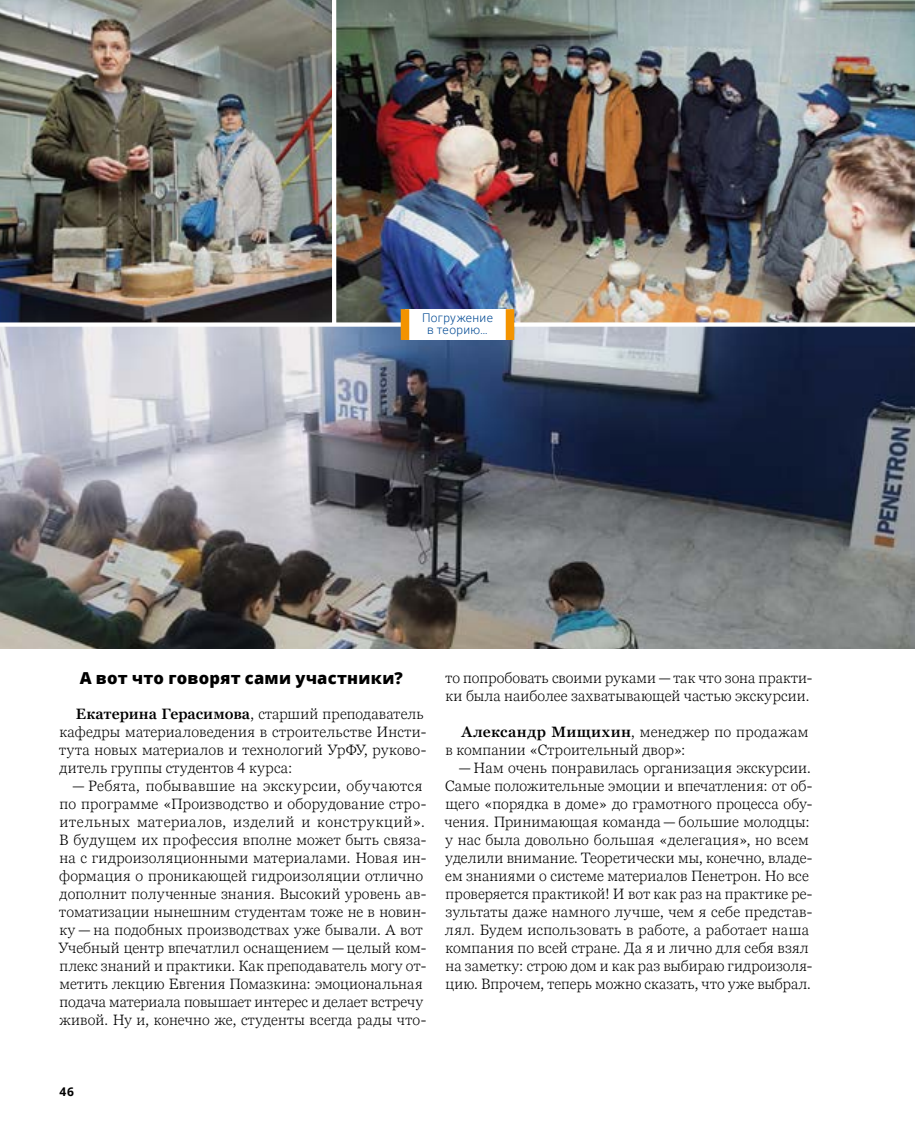
<style>
.page{position:relative;width:915px;height:1127px;background:#fff}
.page>*{position:absolute;margin:0;border:0;box-sizing:border-box;transform-origin:0 0}
.t1{font:800 16.5px "Open Sans";letter-spacing:.015em;color:#000}
.t2{font:300 15px/18px "Georgia Pro";letter-spacing:.015em;color:#000}
.t3{font:300 12px/12px "Roboto";letter-spacing:.03em;color:#004993;text-align:center}
.t4{font:700 12px "Open Sans";color:#000}
.s1{font-weight:600}
</style>
<div class="page">
<img style="left:0;top:0;width:332px;height:322px">
<img style="left:336px;top:0;width:578px;height:322px">
<img style="left:0;top:327px;width:914px;height:321px">
<div style="left:405px;top:309px;width:105px;height:31px;background:#fff"></div>
<div style="left:400px;top:309px;width:9px;height:31px;background:#f39300"></div>
<div style="left:505px;top:309px;width:9px;height:31px;background:#f39300"></div>
<p class="t3" style="left:422px;top:311px;width:72px">Погружение в теорию…</p>
<p class="t1" style="left:80px;top:666px;width:324px">А вот что говорят сами участники?</p>
<p class="t2" style="left:59px;top:706px;width:368px;text-indent:17px"><span class="s1">Екатерина Герасимова</span>, старший преподаватель кафедры материаловедения в строительстве Инсти&shy;тута новых материалов и технологий УрФУ, руково&shy;дитель группы студентов 4 курса:</p>
<p class="t2" style="left:59px;top:778px;width:369px;text-indent:13px">— Ребята, побывавшие на экскурсии, обучаются по программе «Производство и оборудование стро&shy;ительных материалов, изделий и конструкций».<br>В будущем их профессия вполне может быть связа&shy;на с гидроизоляционными материалами. Новая ин&shy;формация о проникающей гидроизоляции отлично дополнит полученные знания. Высокий уровень ав&shy;томатизации нынешним студентам тоже не в новин&shy;ку — на подобных производствах уже бывали. А вот Учебный центр впечатлил оснащением — целый ком&shy;плекс знаний и практики. Как преподаватель могу от&shy;метить лекцию Евгения Помазкина: эмоциональная подача материала повышает интерес и делает встречу живой. Ну и, конечно же, студенты всегда рады что-</p>
<p class="t2" style="left:445px;top:669px;width:368px">то попробовать своими руками — так что зона практи&shy;ки была наиболее захватывающей частью экскурсии.</p>
<p class="t2" style="left:445px;top:723px;width:364px;text-indent:16px"><span class="s1">Александр Мищихин</span>, менеджер по продажам в компании «Строительный двор»:</p>
<p class="t2" style="left:444px;top:759px;width:369px;text-indent:14px">— Нам очень понравилась организация экскурсии.<br>Самые положительные эмоции и впечатления: от об&shy;щего «порядка в доме» до грамотного процесса обу&shy;чения. Принимающая команда — большие молодцы: у нас была довольно большая «делегация», но всем уделили внимание. Теоретически мы, конечно, владе&shy;ем знаниями о системе материалов Пенетрон. Но все проверяется практикой! И вот как раз на практике ре&shy;зультаты даже намного лучше, чем я себе представ&shy;лял. Будем использовать в работе, а работает наша компания по всей стране. Да я и лично для себя взял на заметку: строю дом и как раз выбираю гидроизоля&shy;цию. Впрочем, теперь можно сказать, что уже выбрал.</p>
<p class="t4" style="left:60px;top:1083px;width:16px">46</p>
</div>
